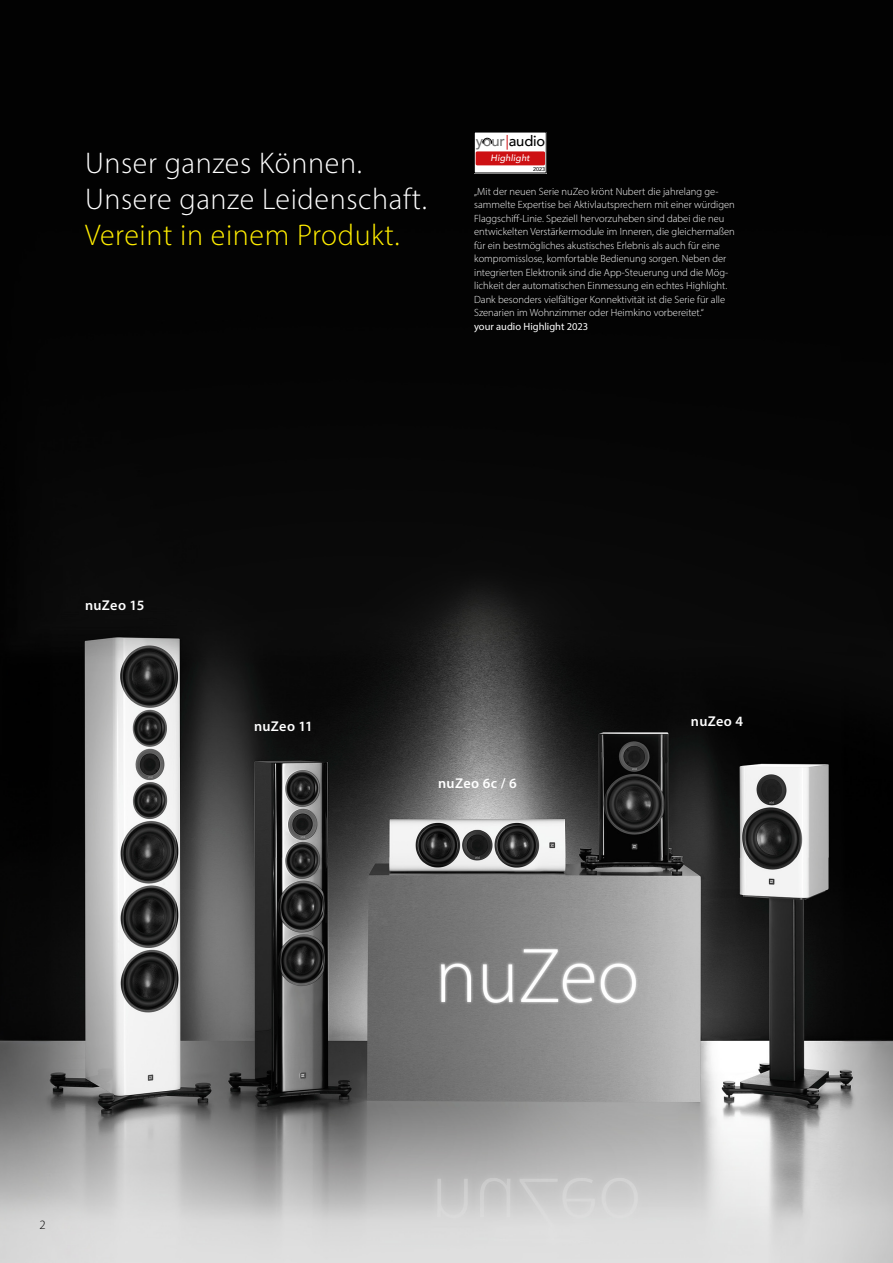
<style>
.page{position:relative;width:893px;height:1263px;background:#fff}
.page>*{position:absolute;margin:0;border:0;box-sizing:border-box;transform-origin:0 0}
.t1{font:300 30px/36px "Myriad Pro";letter-spacing:.02em;color:#fff}
.t2{font:300 30px "Myriad Pro";letter-spacing:.02em;color:#ffed00}
.t3{font:500 14.7px "Avenir";letter-spacing:-.01em;color:#000}
.t4{font:600 14.25px "Myriad Pro";letter-spacing:.02em;color:#fff}
.t5{font:300 12.75px "Myriad Pro";color:#000}
.t6{font:300 10.5px/13.5px "Myriad Pro";color:#fff}
.t7{font:10.5px "Myriad Pro";color:#fff}
.t8{font:italic 500 9.15px "Avenir";letter-spacing:.02em;color:#fff}
.t9{font:500 5.4px "Avenir";color:#000}
.s1{color:#6e6e6e}
</style>
<div class="page">
<img style="left:0;top:0;width:893px;height:1263px">
<hr style="left:892px;top:0;width:1px;height:331px;background:#000">
<div style="left:474px;top:132px;width:72px;height:41px;background:#fff"></div>
<svg style="left:482px;top:138px;width:10px;height:6px"></svg>
<svg style="left:507px;top:135px;width:1px;height:15px"></svg>
<div style="left:476px;top:151px;width:69px;height:14px;background:#cd1013;border-radius:2px"></div>
<h1 class="t1" style="left:85px;top:145px;width:343px">Unser ganzes Können.<br>Unsere ganze Leidenschaft.</h1>
<h1 class="t2" style="left:85px;top:217px;width:316px">Vereint in einem Produkt.</h1>
<h2 class="t3" style="left:476px;top:128px;width:71px"><span class="s1">your</span> audio</h2>
<p class="t9" style="left:533px;top:165px;width:13px">2023</p>
<p class="t8" style="left:491px;top:153px;width:41px">Highlight</p>
<p class="t6" style="left:474px;top:185px;width:262px">„Mit der neuen Serie nuZeo krönt Nubert die jahrelang ge&shy;sammelte Expertise bei Aktivlautsprechern mit einer würdigen Flaggschiff-Linie. Speziell hervorzuheben sind dabei die neu entwickelten Verstärkermodule im Inneren, die gleichermaßen für ein bestmögliches akustisches Erlebnis als auch für eine kompromisslose, komfortable Bedienung sorgen. Neben der integrierten Elektronik sind die App-Steuerung und die Mög&shy;lichkeit der automatischen Einmessung ein echtes Highlight.<br>Dank besonders vielfältiger Konnektivität ist die Serie für alle Szenarien im Wohnzimmer oder Heimkino vorbereitet.“</p>
<p class="t7" style="left:474px;top:320px;width:116px">your audio Highlight 2023</p>
<h3 class="t4" style="left:85px;top:596px;width:61px">nuZeo 15</h3>
<h3 class="t4" style="left:254px;top:717px;width:60px">nuZeo 11</h3>
<h3 class="t4" style="left:438px;top:774px;width:80px">nuZeo 6c / 6</h3>
<h3 class="t4" style="left:691px;top:712px;width:54px">nuZeo 4</h3>
<p class="t5" style="left:39px;top:1216px;width:8px">2</p>
</div>
